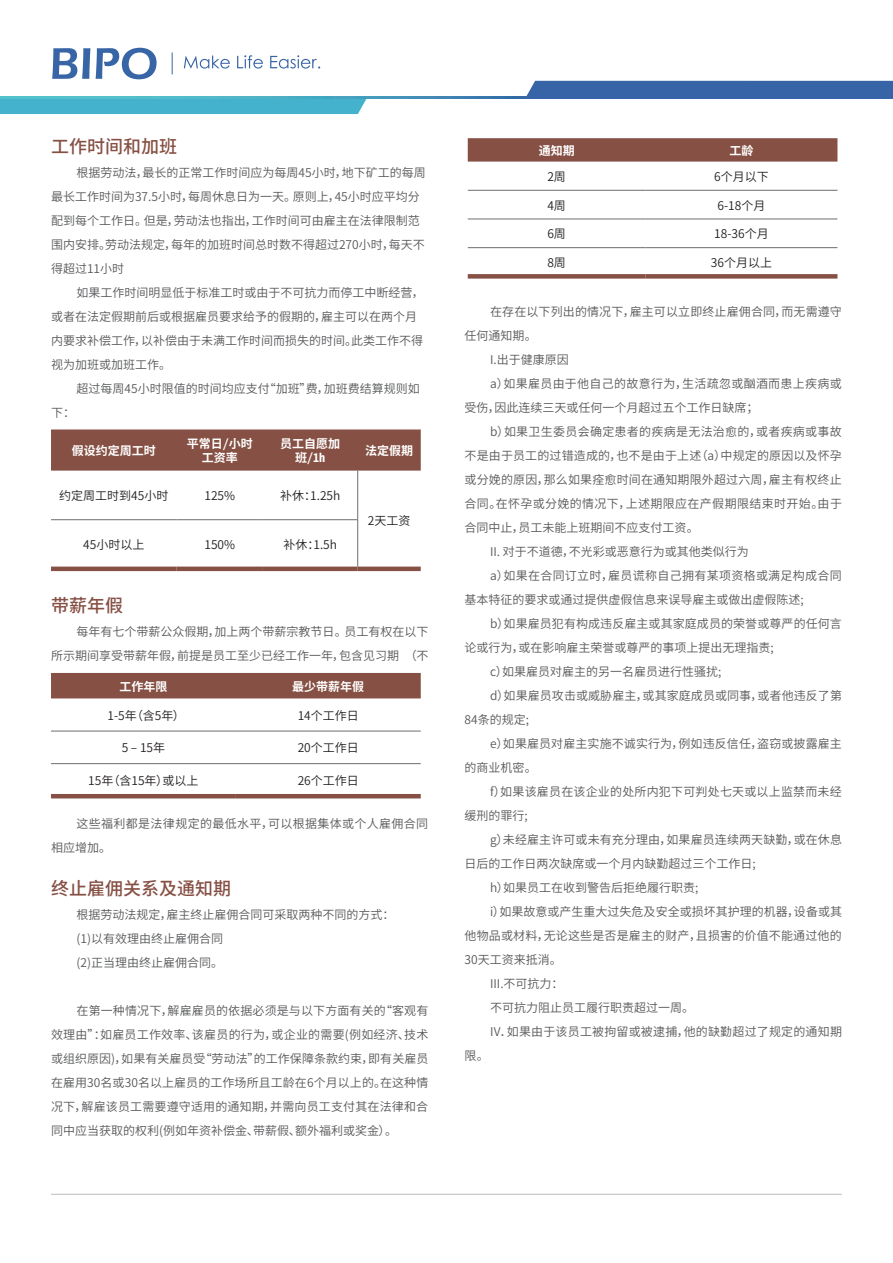
<style>
.page{position:relative;width:893px;height:1263px;background:#fff}
.page>*{position:absolute;margin:0;border:0;box-sizing:border-box;transform-origin:0 0}
.t1{font:500 18px "Source Han Sans CN";color:#865044}
.Copy{font:12px/24px "Source Han Sans CN";color:#57585a}
.t2{font:12px "Source Han Sans CN";color:#231f20}
.Copy-2{font:12px/24px "Source Han Sans CN";letter-spacing:.025em;color:#57585a}
.t3{font:700 12px/14.4px "Source Han Sans HWSC";color:#fff;text-align:center}
.Copy-3{font:12px/24px "Source Han Sans CN";letter-spacing:.03em;color:#57585a}
</style>
<div class="page">
<img style="left:90px;top:50px;width:231px;height:30px">
<hr style="left:51px;top:1194px;width:791px;height:1px;background:#bcbdc0">
<svg style="left:0;top:98px;width:367px;height:16px;background:#47b3cd"></svg>
<div style="left:526px;top:81px;width:367px;height:15px;background:#3664a6"></div>
<svg style="left:0;top:96px;width:893px;height:2px;background:#418bb5"></svg>
<svg style="left:52px;top:48px;width:38px;height:31px"></svg>
<svg style="left:96px;top:48px;width:61px;height:31px"></svg>
<svg style="left:184px;top:56px;width:46px;height:13px"></svg>
<svg style="left:237px;top:55px;width:26px;height:14px"></svg>
<svg style="left:270px;top:55px;width:50px;height:14px"></svg>
<svg style="left:172px;top:53px;width:1px;height:21px"></svg>
<div style="left:51px;top:429px;width:370px;height:42px;background:#865044"></div>
<hr style="left:51px;top:567px;width:126px;height:4px;background:#865044">
<hr style="left:177px;top:567px;width:86px;height:4px;background:#865044">
<hr style="left:263px;top:567px;width:95px;height:4px;background:#865044">
<hr style="left:358px;top:567px;width:63px;height:4px;background:#865044">
<hr style="left:51px;top:519px;width:126px;height:1px;background:#6c6d70">
<hr style="left:177px;top:519px;width:86px;height:1px;background:#6c6d70">
<hr style="left:263px;top:519px;width:95px;height:1px;background:#6c6d70">
<hr style="left:357px;top:471px;width:1px;height:49px;background:#6c6d70">
<hr style="left:357px;top:520px;width:1px;height:47px;background:#6c6d70">
<div style="left:51px;top:673px;width:370px;height:25px;background:#865044"></div>
<hr style="left:51px;top:794px;width:185px;height:4px;background:#865044">
<hr style="left:236px;top:794px;width:185px;height:4px;background:#865044">
<hr style="left:51px;top:731px;width:185px;height:1px;background:#6c6d70">
<hr style="left:236px;top:731px;width:185px;height:1px;background:#6c6d70">
<hr style="left:51px;top:763px;width:185px;height:1px;background:#6c6d70">
<hr style="left:236px;top:763px;width:185px;height:1px;background:#6c6d70">
<svg style="left:468px;top:138px;width:369px;height:24px;background:#885448"></svg>
<div style="left:468px;top:274px;width:178px;height:5px;background:#865044"></div>
<div style="left:646px;top:274px;width:191px;height:5px;background:#865044"></div>
<hr style="left:468px;top:190px;width:178px;height:1px;background:#6c6d70">
<hr style="left:646px;top:190px;width:191px;height:1px;background:#6c6d70">
<hr style="left:468px;top:219px;width:178px;height:1px;background:#6c6d70">
<hr style="left:646px;top:219px;width:191px;height:1px;background:#6c6d70">
<hr style="left:468px;top:247px;width:178px;height:1px;background:#6c6d70">
<hr style="left:646px;top:247px;width:191px;height:1px;background:#6c6d70">
<p class="t1" style="left:51px;top:136px;width:127px">工作时间和加班</p>
<p class="Copy" style="left:51px;top:161px;width:376px;text-indent:26px">根据劳动法，最长的正常工作时间应为每周45小时，地下矿工的每周最长工作时间为37.5小时，每周休息日为一天。原则上，45小时应平均分配到每个工作日。但是，劳动法也指出，工作时间可由雇主在法律限制范围内安排。劳动法规定，每年的加班时间总时数不得超过270小时，每天不得超过11小时</p>
<p class="Copy" style="left:51px;top:281px;width:374px;text-indent:26px">如果工作时间明显低于标准工时或由于不可抗力而停工中断经营，或者在法定假期前后或根据雇员要求给予的假期的，雇主可以在两个月内要求补偿工作，以补偿由于未满工作时间而损失的时间。此类工作不得视为加班或加班工作。</p>
<p class="Copy" style="left:77px;top:377px;width:345px">超过每周45小时限值的时间均应支付“加班”费，加班费结算规则如</p>
<p class="Copy" style="left:51px;top:401px;width:25px">下：</p>
<p class="t3" style="left:72px;top:443px;width:85px">假设约定周工时</p>
<p class="t3" style="left:187px;top:436px;width:67px">平常日/小时工资率</p>
<p class="t3" style="left:280px;top:436px;width:61px">员工自愿加班/1h</p>
<p class="t3" style="left:365px;top:443px;width:50px">法定假期</p>
<p class="t2" style="left:59px;top:489px;width:111px">约定周工时到45小时</p>
<p class="t2" style="left:204px;top:489px;width:32px">125%</p>
<p class="t2" style="left:280px;top:489px;width:62px">补休：1.25h</p>
<p class="t2" style="left:368px;top:513px;width:44px">2天工资</p>
<p class="t2" style="left:83px;top:538px;width:63px">45小时以上</p>
<p class="t2" style="left:204px;top:538px;width:32px">150%</p>
<p class="t2" style="left:283px;top:538px;width:55px">补休：1.5h</p>
<p class="t1" style="left:51px;top:595px;width:73px">带薪年假</p>
<p class="Copy" style="left:51px;top:619px;width:379px;text-align:right">每年有七个带薪公众假期，加上两个带薪宗教节日。员工有权在以下<br>所示期间享受带薪年假，前提是员工至少已经工作一年，包含见习期 （不</p>
<p class="t3" style="left:119px;top:679px;width:49px">工作年限</p>
<p class="t3" style="left:292px;top:679px;width:73px">最少带薪年假</p>
<p class="t2" style="left:108px;top:709px;width:79px">1-5年（含5年）</p>
<p class="t2" style="left:298px;top:709px;width:63px">14个工作日</p>
<p class="t2" style="left:122px;top:741px;width:45px">5 – 15年</p>
<p class="t2" style="left:298px;top:741px;width:63px">20个工作日</p>
<p class="t2" style="left:88px;top:774px;width:112px">15年（含15年）或以上</p>
<p class="t2" style="left:298px;top:774px;width:63px">26个工作日</p>
<p class="Copy-3" style="left:51px;top:811px;width:379px;text-indent:26px">这些福利都是法律规定的最低水平，可以根据集体或个人雇佣合同相应增加。</p>
<p class="t1" style="left:51px;top:878px;width:181px">终止雇佣关系及通知期</p>
<p class="Copy" style="left:77px;top:903px;width:319px">根据劳动法规定，雇主终止雇佣合同可采取两种不同的方式：</p>
<p class="Copy" style="left:77px;top:927px;width:148px">(1)以有效理由终止雇佣合同</p>
<p class="Copy" style="left:77px;top:951px;width:148px">(2)正当理由终止雇佣合同。</p>
<p class="Copy" style="left:51px;top:999px;width:379px;text-align:justify;text-indent:26px">在第一种情况下，解雇雇员的依据必须是与以下方面有关的“客观有效理由”：如雇员工作效率、该雇员的行为，或企业的需要(例如经济、技术或组织原因)，如果有关雇员受“劳动法”的工作保障条款约束，即有关雇员在雇用30名或30名以上雇员的工作场所且工龄在6个月以上的。在这种情况下，解雇该员工需要遵守适用的通知期，并需向员工支付其在法律和合同中应当获取的权利(例如年资补偿金、带薪假、额外福利或奖金）。</p>
<p class="t3" style="left:539px;top:143px;width:37px">通知期</p>
<p class="t3" style="left:729px;top:143px;width:25px">工龄</p>
<p class="t2" style="left:547px;top:170px;width:20px">2周</p>
<p class="t2" style="left:714px;top:170px;width:56px">6个月以下</p>
<p class="t2" style="left:547px;top:198px;width:20px">4周</p>
<p class="t2" style="left:718px;top:198px;width:49px">6-18个月</p>
<p class="t2" style="left:547px;top:227px;width:20px">6周</p>
<p class="t2" style="left:714px;top:227px;width:56px">18-36个月</p>
<p class="t2" style="left:547px;top:256px;width:20px">8周</p>
<p class="t2" style="left:711px;top:256px;width:63px">36个月以上</p>
<p class="Copy" style="left:465px;top:300px;width:379px;text-indent:26px">在存在以下列出的情况下，雇主可以立即终止雇佣合同，而无需遵守任何通知期。</p>
<p class="Copy" style="left:490px;top:348px;width:80px">I.出于健康原因</p>
<p class="Copy-2" style="left:465px;top:372px;width:379px;text-indent:26px">a）如果雇员由于他自己的故意行为，生活疏忽或酗酒而患上疾病或受伤，因此连续三天或任何一个月超过五个工作日缺席；</p>
<p class="Copy" style="left:465px;top:420px;width:379px;text-align:justify;text-indent:26px">b）如果卫生委员会确定患者的疾病是无法治愈的，或者疾病或事故不是由于员工的过错造成的，也不是由于上述（a）中规定的原因以及怀孕或分娩的原因，那么如果痊愈时间在通知期限外超过六周，雇主有权终止合同。在怀孕或分娩的情况下，上述期限应在产假期限结束时开始。由于合同中止，员工未能上班期间不应支付工资。</p>
<p class="Copy" style="left:490px;top:540px;width:260px">II. 对于不道德，不光彩或恶意行为或其他类似行为</p>
<p class="Copy" style="left:465px;top:564px;width:379px;text-indent:26px">a）如果在合同订立时，雇员谎称自己拥有某项资格或满足构成合同基本特征的要求或通过提供虚假信息来误导雇主或做出虚假陈述;</p>
<p class="Copy" style="left:465px;top:612px;width:379px;text-indent:26px">b）如果雇员犯有构成违反雇主或其家庭成员的荣誉或尊严的任何言论或行为，或在影响雇主荣誉或尊严的事项上提出无理指责;</p>
<p class="Copy" style="left:490px;top:660px;width:233px">c）如果雇员对雇主的另一名雇员进行性骚扰;</p>
<p class="Copy" style="left:465px;top:684px;width:379px;text-indent:26px">d）如果雇员攻击或威胁雇主，或其家庭成员或同事，或者他违反了第<br>84条的规定;</p>
<p class="Copy" style="left:465px;top:732px;width:379px;text-indent:26px">e）如果雇员对雇主实施不诚实行为，例如违反信任，盗窃或披露雇主的商业机密。</p>
<p class="Copy" style="left:465px;top:780px;width:379px;text-indent:26px">f）如果该雇员在该企业的处所内犯下可判处七天或以上监禁而未经缓刑的罪行;</p>
<p class="Copy" style="left:465px;top:828px;width:379px;text-indent:26px">g）未经雇主许可或未有充分理由，如果雇员连续两天缺勤，或在休息日后的工作日两次缺席或一个月内缺勤超过三个工作日;</p>
<p class="Copy" style="left:490px;top:876px;width:210px">h）如果员工在收到警告后拒绝履行职责;</p>
<p class="Copy" style="left:465px;top:900px;width:379px;text-align:justify;text-indent:26px">i）如果故意或产生重大过失危及安全或损坏其护理的机器，设备或其他物品或材料，无论这些是否是雇主的财产，且损害的价值不能通过他的30天工资来抵消。</p>
<p class="Copy" style="left:490px;top:972px;width:75px">III.不可抗力：</p>
<p class="Copy" style="left:490px;top:996px;width:206px">不可抗力阻止员工履行职责超过一周。</p>
<p class="Copy" style="left:490px;top:1020px;width:353px">IV．如果由于该员工被拘留或被逮捕，他的缺勤超过了规定的通知期</p>
<p class="Copy" style="left:465px;top:1044px;width:26px">限。</p>
</div>
